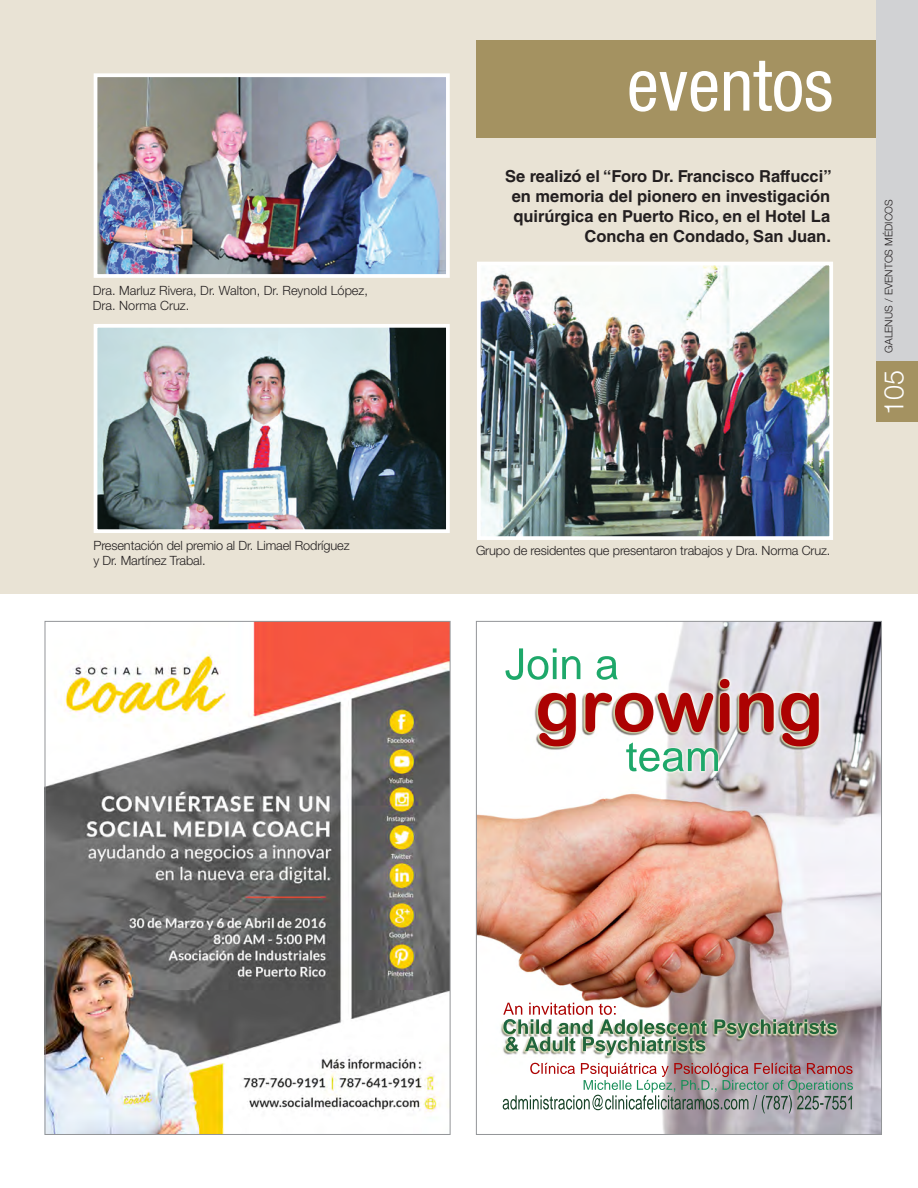
<style>
.page{position:relative;width:918px;height:1188px;background:#fff}
.page>*{position:absolute;margin:0;border:0;box-sizing:border-box;transform-origin:0 0}
.t1{font:condensed 72px "Helvetica Neue";color:#fff}
.t2{font:300 27px "Helvetica Neue";color:#fff}
.t3{font:700 16.5px/20px "Helvetica LT Std";color:#231f20;text-align:right}
.t4{font:300 12.75px/15.3px "Helvetica Neue";letter-spacing:-.01em;color:#231f20}
.t5{font:300 10.5px "Helvetica Neue";color:#231f20}
</style>
<div class="page">
<div style="left:0;top:0;width:918px;height:594px;background:#e9e3d5"></div>
<img style="left:99px;top:78px;width:346px;height:195px">
<div style="left:94px;top:73px;width:356px;height:205px;border:4px solid #fff"></div>
<img style="left:99px;top:329px;width:346px;height:199px">
<div style="left:94px;top:324px;width:356px;height:209px;border:4px solid #fff"></div>
<img style="left:482px;top:267px;width:346px;height:268px">
<div style="left:477px;top:262px;width:356px;height:278px;border:4px solid #fff"></div>
<div style="left:476px;top:40px;width:442px;height:98px;background:#a49261"></div>
<img style="left:478px;top:623px;width:402px;height:510px">
<img style="left:47px;top:623px;width:401px;height:510px">
<div style="left:876px;top:0;width:42px;height:412px;background:#d1d2d4"></div>
<div style="left:876px;top:361px;width:42px;height:60px;background:#a49261"></div>
<p class="t4" style="left:93px;top:283px;width:277px">Dra. Marluz Rivera, Dr. Walton, Dr. Reynold López,<br>Dra. Norma Cruz.</p>
<h1 class="t1" style="left:627px;top:43px;width:208px">eventos</h1>
<p class="t3" style="left:505px;top:166px;width:328px">Se realizó el “Foro Dr. Francisco Raffucci” en memoria del pionero en investigación quirúrgica en Puerto Rico, en el Hotel La Concha en Condado, San Juan.</p>
<p class="t5" style="left:882px;top:353px;width:155px;rotate:-90deg">GALENUS / EVENTOS MÉDICOS</p>
<h2 class="t2" style="left:877px;top:415px;width:47px;rotate:-90deg">105</h2>
<p class="t4" style="left:93px;top:537px;width:258px">Presentación del premio al Dr. Limael Rodríguez y Dr. Martínez Trabal.</p>
<p class="t4" style="left:476px;top:542px;width:356px">Grupo de residentes que presentaron trabajos y Dra. Norma Cruz.</p>
</div>
